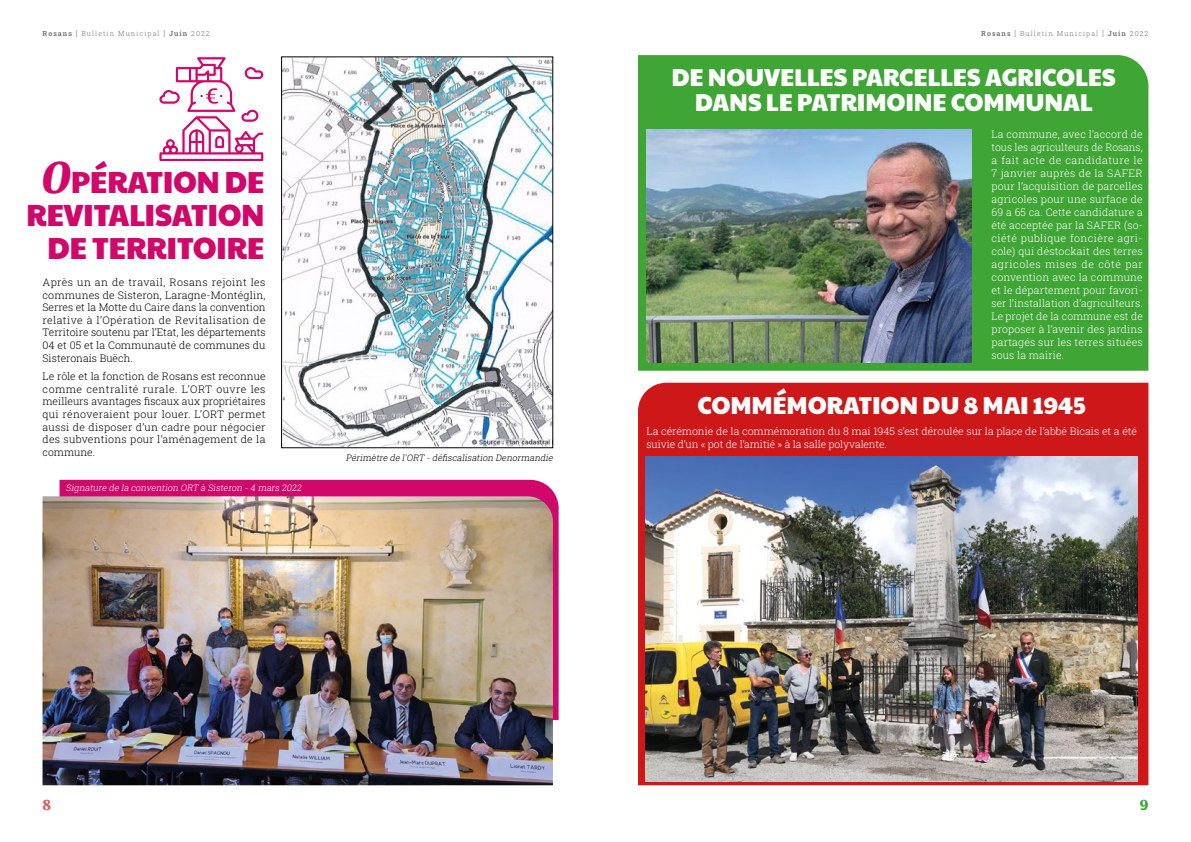
<style>
.page{position:relative;width:1191px;height:842px;background:#fff}
.page>*{position:absolute;margin:0;border:0;box-sizing:border-box;transform-origin:0 0}
.t1{font:30px/33px "Paytone One";letter-spacing:-.02em;color:#cf086a;text-align:right}
.t2{font:24px/25px "Paytone One";letter-spacing:-.01em;color:#fff;text-align:center}
.t3{font:700 15px "Sansita";color:#dc5d5f}
.t4{font:700 15px "Sansita";color:#3fa535}
.t5{font:300 10.5px/13px "Roboto Slab";letter-spacing:-.005em;color:#fff;text-align:justify}
.t6{font:300 10.5px/12.6px "Roboto Slab";letter-spacing:.005em;color:#000;text-align:justify}
.t7{font:italic 300 9px "Roboto Slab";color:#fff}
.t8{font:italic 300 9px "Roboto Slab";color:#000}
.t9{font:300 7px "Roboto Slab";letter-spacing:.15em;color:#706f6f}
.s1{font-weight:600}
.s2{font-family:"Sansita";font-weight:700;font-style:italic;font-size:46px}
</style>
<div class="page">
<div style="left:638px;top:55px;width:510px;height:316px;background:#3fa535"></div>
<div style="left:60px;top:480px;width:498px;height:240px;background:#cf086a"></div>
<img style="left:283px;top:59px;width:268px;height:387px">
<div style="left:281px;top:57px;width:272px;height:391px;border:1px solid #000"></div>
<img style="left:646px;top:130px;width:325px;height:232px">
<img style="left:43px;top:496px;width:510px;height:289px">
<svg style="left:159px;top:56px;width:105px;height:106px"></svg>
<div style="left:638px;top:383px;width:510px;height:402px;background:#cd1719"></div>
<img style="left:645px;top:457px;width:492px;height:324px">
<p class="t9" style="left:43px;top:28px;width:169px"><span class="s1">Rosans</span> [ Bulletin Municipal ] <span class="s1">Juin</span> 2022</p>
<p class="t9" style="left:981px;top:28px;width:169px"><span class="s1">Rosans</span> [ Bulletin Municipal ] <span class="s1">Juin</span> 2022</p>
<h1 class="t1" style="left:26px;top:163px;width:240px"><span class="s2">O</span>PÉRATION DE<br>REVITALISATION<br>DE TERRITOIRE</h1>
<p class="t6" style="left:43px;top:276px;width:225px">Après un an de travail, Rosans rejoint les communes de Sisteron, Laragne-Montéglin, Serres et la Motte du Caire dans la convention relative à l’Opération de Revitalisation de Territoire soutenu par l’Etat, les départements 04 et 05 et la Communauté de communes du Sisteronais Buëch.</p>
<p class="t6" style="left:43px;top:370px;width:225px">Le rôle et la fonction de Rosans est reconnue comme centralité rurale. L’ORT ouvre les meilleurs avantages fiscaux aux propriétaires qui rénoveraient pour louer. L’ORT permet aussi de disposer d’un cadre pour négocier des subventions pour l’aménagement de la commune.</p>
<p class="t7" style="left:66px;top:482px;width:239px">Signature de la convention ORT à Sisteron -4 mars 2022</p>
<p class="t8" style="left:346px;top:451px;width:211px">Périmètre de l'ORT -défiscalisation Denormandie</p>
<h2 class="t2" style="left:671px;top:62px;width:446px">DE NOUVELLES PARCELLES AGRICOLES<br>DANS LE PATRIMOINE COMMUNAL</h2>
<p class="t5" style="left:991px;top:127px;width:153px">La commune, avec l’accord de tous les agriculteurs de Rosans, a fait acte de candidature le 7 janvier auprès de la SAFER pour l’acquisition de parcelles agricoles pour une surface de 69 a 65 ca. Cette candidature a été acceptée par la SAFER (so&shy;ciété publique foncière agri&shy;cole) qui déstockait des terres agricoles mises de côté par convention avec la commune et le département pour favori&shy;ser l’installation d’agriculteurs.<br>Le projet de la commune est de proposer à l’avenir des jardins partagés sur les terres situées sous la mairie.</p>
<h2 class="t2" style="left:697px;top:390px;width:390px">COMMÉMORATION DU 8 MAI 1945</h2>
<p class="t5" style="left:646px;top:425px;width:492px">La cérémonie de la commémoration du 8 mai 1945 s’est déroulée sur la place de l’abbé Bicais et a été suivie d’un « pot de l’amitié » à la salle polyvalente.</p>
<h3 class="t3" style="left:43px;top:796px;width:10px">8</h3>
<h3 class="t4" style="left:1139px;top:796px;width:10px">9</h3>
</div>
